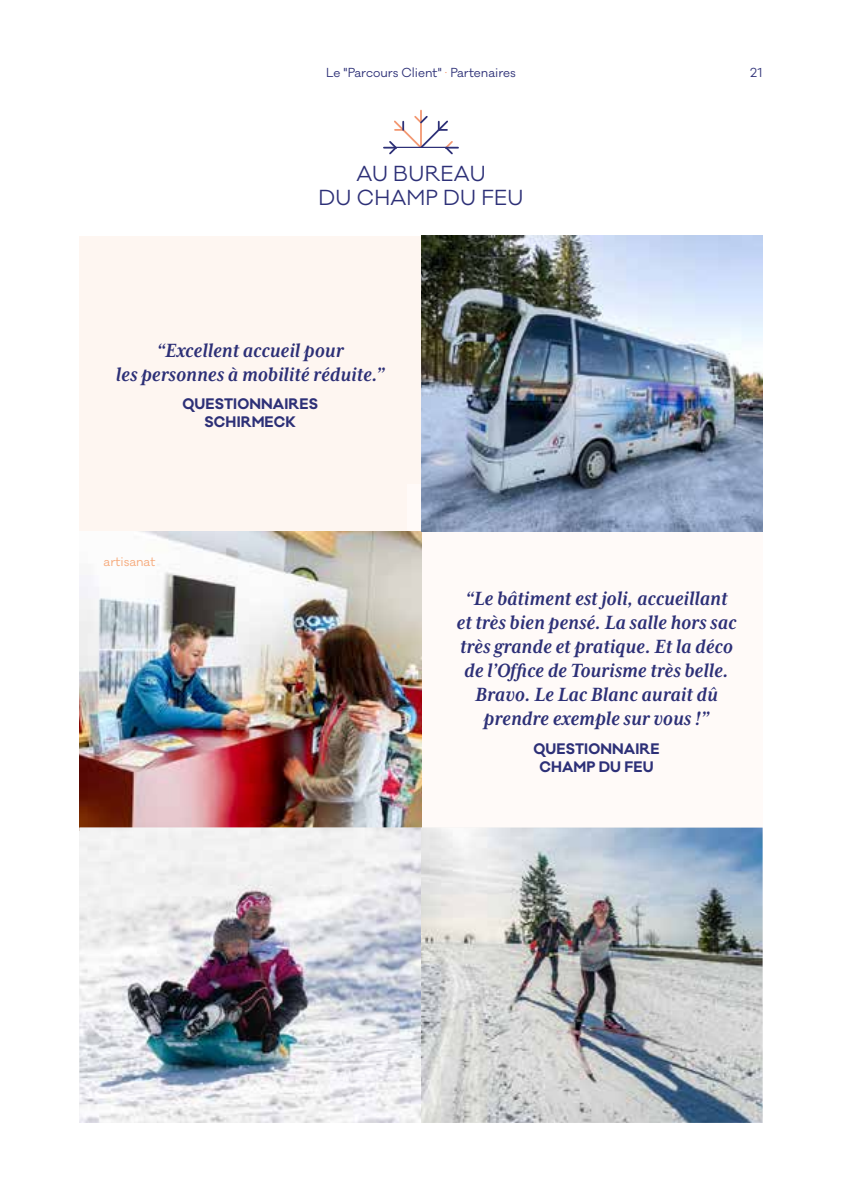
<style>
.page{position:relative;width:842px;height:1191px;background:#fff}
.page>*{position:absolute;margin:0;border:0;box-sizing:border-box;transform-origin:0 0}
.t1{font:italic 700 22px/24px "Mrs Eaves XL Serif Nar OT";color:#2d3077;text-align:center}
.t2{font:20px/24px "Galano Classic";letter-spacing:.01em;color:#2d3077;text-align:center}
.t3{font:700 14px/18px "Galano Classic";letter-spacing:.01em;color:#2d3077;text-align:center}
.t4{font:12px "Galano Classic";color:#2d3077}
.t5{font:12px "Galano Classic";color:#f6a97a}
.s1{color:#f39872}
</style>
<div class="page">
<div style="left:79px;top:236px;width:356px;height:297px;background:#fef6f1"></div>
<div style="left:407px;top:484px;width:356px;height:367px;background:#fffaf8"></div>
<img style="left:79px;top:532px;width:342px;height:295px">
<img style="left:421px;top:236px;width:342px;height:296px">
<hr style="left:420px;top:111px;width:2px;height:74px;background:#f39872">
<hr style="left:384px;top:147px;width:74px;height:2px;background:#2d3077">
<svg style="left:387px;top:114px;width:67px;height:41px"></svg>
<div style="left:397px;top:149px;width:47px;height:48px;background:#fff"></div>
<img style="left:421px;top:827px;width:342px;height:295px">
<img style="left:79px;top:827px;width:342px;height:295px">
<p class="t4" style="left:326px;top:65px;width:191px">Le "Parcours Client" <span class="s1">·</span> Partenaires</p>
<p class="t2" style="left:319px;top:162px;width:206px">AU BUREAU<br>DU CHAMP DU FEU</p>
<p class="t4" style="left:750px;top:65px;width:14px">21</p>
<p class="t1" style="left:116px;top:338px;width:270px">“Excellent accueil pour<br>les personnes à mobilité réduite.”</p>
<p class="t3" style="left:182px;top:395px;width:137px">QUESTIONNAIRES<br>SCHIRMECK</p>
<p class="t5" style="left:104px;top:554px;width:53px">artisanat</p>
<p class="t1" style="left:457px;top:586px;width:281px">“Le bâtiment est joli, accueillant et très bien pensé. La salle hors sac très grande et pratique. Et la déco de l’Office de Tourisme très belle.<br>Bravo. Le Lac Blanc aurait dû prendre exemple sur vous !”</p>
<p class="t3" style="left:533px;top:740px;width:128px">QUESTIONNAIRE<br>CHAMP DU FEU</p>
</div>
